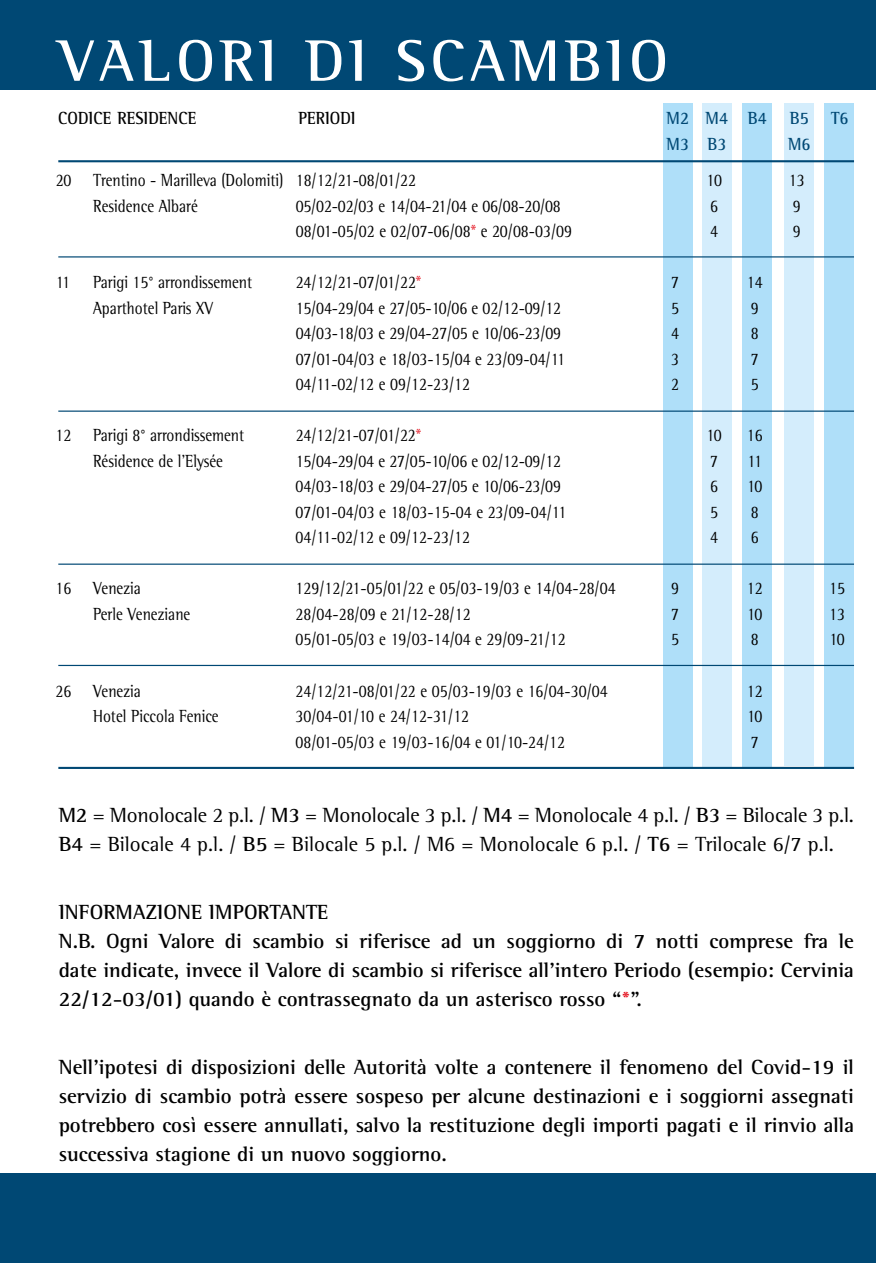
<style>
.page{position:relative;width:876px;height:1263px;background:#fff}
.page>*{position:absolute;margin:0;border:0;box-sizing:border-box;transform-origin:0 0}
.t1{font:700 60px "Rotis Semi Serif";letter-spacing:.08em;color:#fff}
.t2{font:700 21px/29.1px "Rotis Semi Serif";color:#000}
.t3{font:21px/29.1px "Rotis Semi Serif";letter-spacing:-.01em;color:#000}
.t4{font:18px "Rotis Semi Serif";color:#000;scale:.85 1}
.t5{font:700 18px "Rotis Semi Serif";color:#000;scale:.9 1}
.t6{font:700 18px "Rotis Semi Serif";color:#004874;scale:.9 1}
.s1{color:#e30613}
.s2{font-weight:700}
</style>
<div class="page">
<div style="left:0;top:1174px;width:876px;height:89px;background:#004874"></div>
<div style="left:663px;top:103px;width:30px;height:664px;background:#afdff9"></div>
<div style="left:702px;top:103px;width:30px;height:664px;background:#d4edfc"></div>
<div style="left:743px;top:103px;width:29px;height:664px;background:#afdff9"></div>
<div style="left:784px;top:103px;width:30px;height:663px;background:#d4edfc"></div>
<div style="left:824px;top:103px;width:30px;height:664px;background:#afdff9"></div>
<hr style="left:58px;top:160px;width:796px;height:2px;background:#004874">
<hr style="left:58px;top:256px;width:796px;height:1px;background:#004874">
<hr style="left:58px;top:410px;width:796px;height:2px;background:#004874">
<hr style="left:58px;top:563px;width:796px;height:2px;background:#004874">
<hr style="left:58px;top:665px;width:796px;height:1px;background:#004874">
<hr style="left:58px;top:767px;width:796px;height:2px;background:#004874">
<div style="left:0;top:0;width:876px;height:89px;background:#004874"></div>
<h1 class="t1" style="left:58px;top:25px;width:611px">VALORI DI SCAMBIO</h1>
<p class="t5" style="left:58px;top:107px;width:155px">CODICE RESIDENCE</p>
<p class="t5" style="left:298px;top:107px;width:65px">PERIODI</p>
<p class="t6" style="left:667px;top:107px;width:113px">M2 M4 B4</p>
<p class="t6" style="left:790px;top:107px;width:67px">B5 T6</p>
<p class="t6" style="left:667px;top:133px;width:68px">M3 B3</p>
<p class="t6" style="left:788px;top:133px;width:27px">M6</p>
<p class="t4" style="left:56px;top:170px;width:425px">20 Trentino - Marilleva (Dolomiti) 18/12/21-08/01/22</p>
<p class="t4" style="left:707px;top:170px;width:20px">10</p>
<p class="t4" style="left:789px;top:170px;width:20px">13</p>
<p class="t4" style="left:93px;top:195px;width:125px">Residence Albaré</p>
<p class="t4" style="left:296px;top:195px;width:313px">05/02-02/03 e 14/04-21/04 e 06/08-20/08</p>
<p class="t4" style="left:710px;top:195px;width:11px">6</p>
<p class="t4" style="left:793px;top:195px;width:11px">9</p>
<p class="t4" style="left:296px;top:221px;width:327px">08/01-05/02 e 02/07-06/08<span class="s1">*</span> e 20/08-03/09</p>
<p class="t4" style="left:710px;top:221px;width:11px">4</p>
<p class="t4" style="left:793px;top:221px;width:11px">9</p>
<p class="t4" style="left:56px;top:272px;width:19px">11</p>
<p class="t4" style="left:93px;top:272px;width:189px">Parigi 15° arrondissement</p>
<p class="t4" style="left:296px;top:272px;width:149px">24/12/21-07/01/22<span class="s1">*</span></p>
<p class="t4" style="left:671px;top:272px;width:11px">7</p>
<p class="t4" style="left:747px;top:272px;width:20px">14</p>
<p class="t4" style="left:93px;top:297px;width:143px">Aparthotel Paris XV</p>
<p class="t4" style="left:296px;top:297px;width:314px">15/04-29/04 e 27/05-10/06 e 02/12-09/12</p>
<p class="t4" style="left:671px;top:297px;width:11px">5</p>
<p class="t4" style="left:751px;top:297px;width:11px">9</p>
<p class="t4" style="left:296px;top:323px;width:314px">04/03-18/03 e 29/04-27/05 e 10/06-23/09</p>
<p class="t4" style="left:671px;top:323px;width:11px">4</p>
<p class="t4" style="left:751px;top:323px;width:11px">8</p>
<p class="t4" style="left:296px;top:348px;width:319px">07/01-04/03 e 18/03-15/04 e 23/09-04/11</p>
<p class="t4" style="left:671px;top:348px;width:11px">3</p>
<p class="t4" style="left:751px;top:348px;width:11px">7</p>
<p class="t4" style="left:296px;top:374px;width:207px">04/11-02/12 e 09/12-23/12</p>
<p class="t4" style="left:671px;top:374px;width:11px">2</p>
<p class="t4" style="left:751px;top:374px;width:11px">5</p>
<p class="t4" style="left:56px;top:425px;width:223px">12 Parigi 8° arrondissement</p>
<p class="t4" style="left:296px;top:425px;width:149px">24/12/21-07/01/22<span class="s1">*</span></p>
<p class="t4" style="left:706px;top:425px;width:20px">10</p>
<p class="t4" style="left:747px;top:425px;width:20px">16</p>
<p class="t4" style="left:93px;top:450px;width:154px">Résidence de l’Elysée</p>
<p class="t4" style="left:296px;top:450px;width:314px">15/04-29/04 e 27/05-10/06 e 02/12-09/12</p>
<p class="t4" style="left:710px;top:450px;width:11px">7</p>
<p class="t4" style="left:747px;top:450px;width:19px">11</p>
<p class="t4" style="left:296px;top:476px;width:314px">04/03-18/03 e 29/04-27/05 e 10/06-23/09</p>
<p class="t4" style="left:710px;top:476px;width:11px">6</p>
<p class="t4" style="left:747px;top:476px;width:20px">10</p>
<p class="t4" style="left:296px;top:501px;width:320px">07/01-04/03 e 18/03-15-04 e 23/09-04/11</p>
<p class="t4" style="left:710px;top:501px;width:11px">5</p>
<p class="t4" style="left:751px;top:501px;width:11px">8</p>
<p class="t4" style="left:296px;top:527px;width:207px">04/11-02/12 e 09/12-23/12</p>
<p class="t4" style="left:710px;top:527px;width:11px">4</p>
<p class="t4" style="left:751px;top:527px;width:11px">6</p>
<p class="t4" style="left:56px;top:578px;width:102px">16 Venezia</p>
<p class="t4" style="left:296px;top:578px;width:378px">129/12/21-05/01/22 e 05/03-19/03 e 14/04-28/04</p>
<p class="t4" style="left:671px;top:578px;width:11px">9</p>
<p class="t4" style="left:747px;top:578px;width:20px">12</p>
<p class="t4" style="left:829px;top:578px;width:20px">15</p>
<p class="t4" style="left:93px;top:603px;width:116px">Perle Veneziane</p>
<p class="t4" style="left:296px;top:603px;width:207px">28/04-28/09 e 21/12-28/12</p>
<p class="t4" style="left:671px;top:603px;width:11px">7</p>
<p class="t4" style="left:747px;top:603px;width:20px">10</p>
<p class="t4" style="left:829px;top:603px;width:20px">13</p>
<p class="t4" style="left:296px;top:629px;width:319px">05/01-05/03 e 19/03-14/04 e 29/09-21/12</p>
<p class="t4" style="left:671px;top:629px;width:11px">5</p>
<p class="t4" style="left:751px;top:629px;width:11px">8</p>
<p class="t4" style="left:829px;top:629px;width:20px">10</p>
<p class="t4" style="left:56px;top:680px;width:102px">26 Venezia</p>
<p class="t4" style="left:296px;top:680px;width:369px">24/12/21-08/01/22 e 05/03-19/03 e 16/04-30/04</p>
<p class="t4" style="left:747px;top:680px;width:20px">12</p>
<p class="t4" style="left:93px;top:705px;width:149px">Hotel Piccola Fenice</p>
<p class="t4" style="left:296px;top:705px;width:206px">30/04-01/10 e 24/12-31/12</p>
<p class="t4" style="left:747px;top:705px;width:20px">10</p>
<p class="t4" style="left:296px;top:731px;width:319px">08/01-05/03 e 19/03-16/04 e 01/10-24/12</p>
<p class="t4" style="left:751px;top:731px;width:11px">7</p>
<p class="t3" style="left:59px;top:800px;width:797px"><span class="s2">M2</span> = Monolocale 2 p.l. / <span class="s2">M3</span> = Monolocale 3 p.l. / <span class="s2">M4</span> = Monolocale 4 p.l. / <span class="s2">B3</span> = Bilocale 3 p.l.<br><span class="s2">B4</span> = Bilocale 4 p.l. / <span class="s2">B5</span> = Bilocale 5 p.l. / M6 = Monolocale 6 p.l. / <span class="s2">T6</span> = Trilocale 6/7 p.l.</p>
<p class="t2" style="left:59px;top:897px;width:797px">INFORMAZIONE IMPORTANTE<br>N.B. Ogni Valore di scambio si riferisce ad un soggiorno di 7 notti comprese fra le date indicate, invece il Valore di scambio si riferisce all’intero Periodo (esempio: Cervinia 22/12-03/01) quando è contrassegnato da un asterisco rosso “<span class="s1">*</span>”.</p>
<p class="t2" style="left:59px;top:1052px;width:797px;text-align:justify">Nell’ipotesi di disposizioni delle Autorità volte a contenere il fenomeno del Covid-19 il servizio di scambio potrà essere sospeso per alcune destinazioni e i soggiorni assegnati potrebbero così essere annullati, salvo la restituzione degli importi pagati e il rinvio alla successiva stagione di un nuovo soggiorno.</p>
</div>
